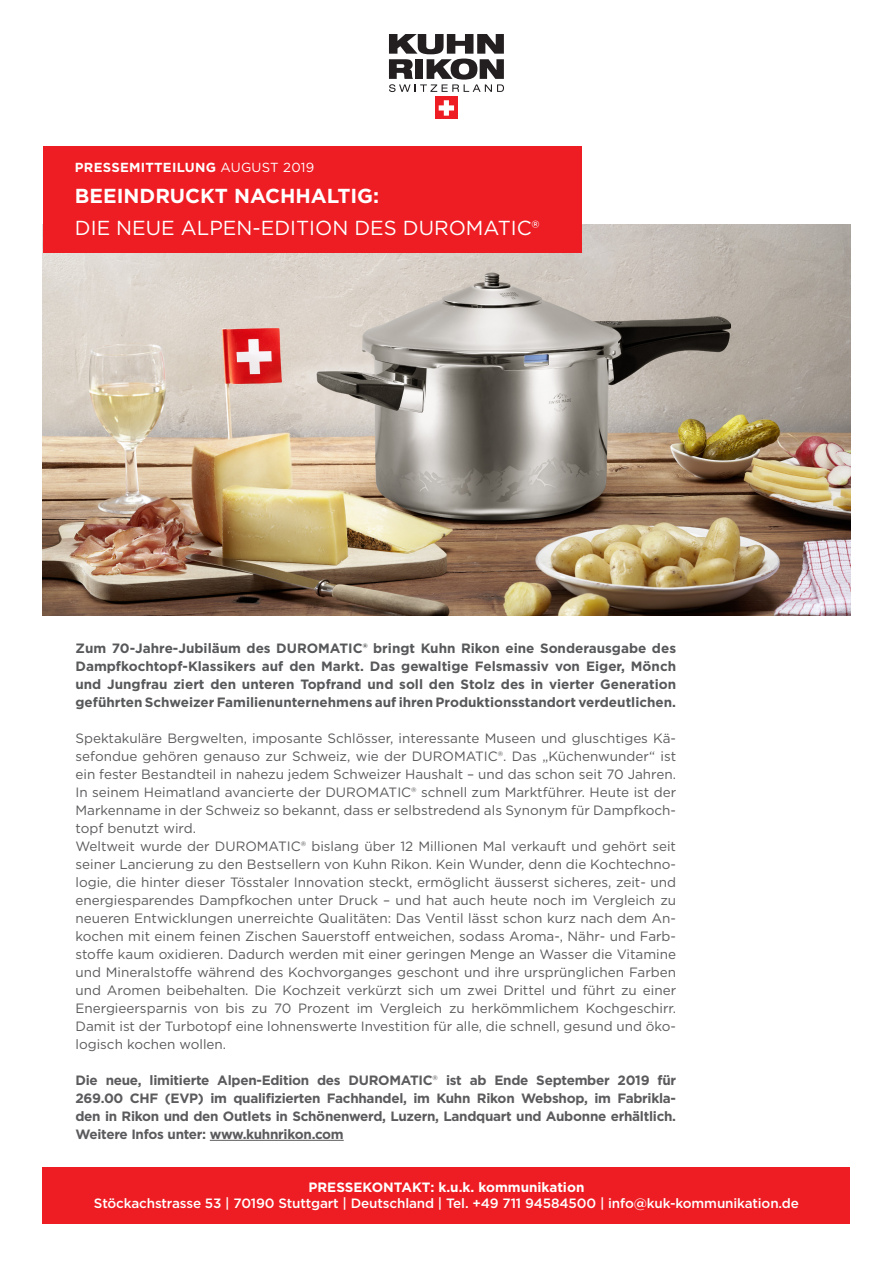
<style>
.page{position:relative;width:893px;height:1263px;background:#fff}
.page>*{position:absolute;margin:0;border:0;box-sizing:border-box;transform-origin:0 0}
.B_50pt{font:20.25px/31.5px "Gotham";color:#fff}
.t1{font:13.5px/18px "Gotham";color:#5b5b5e;text-align:justify}
.B1_14pt{font:700 13.5px/18px "Gotham";color:#57585a;text-align:justify}
.t2{font:700 13.5px/18px "Gotham";letter-spacing:-.02em;color:#5b5b5e;text-align:justify}
.t3{font:500 13.5px "Gotham";letter-spacing:-.01em;color:#fff}
.t4{font:700 13.5px "Gotham";color:#fff}
.B2_11pt{font:700 13.2px "Gotham";letter-spacing:.02em;color:#fff}
.s1{font-weight:400}
.s2{font-weight:700}
</style>
<div class="page">
<img style="left:43px;top:225px;width:807px;height:390px">
<div style="left:435px;top:97px;width:22px;height:22px;background:#ee1d23"></div>
<svg style="left:439px;top:100px;width:15px;height:16px"></svg>
<svg style="left:389px;top:34px;width:115px;height:58px"></svg>
<div style="left:43px;top:1167px;width:807px;height:56px;background:#ee1d23"></div>
<hr style="left:210px;top:1140px;width:134px;height:1px;background:#5b5b5e">
<div style="left:43px;top:146px;width:538px;height:106px;background:#ee1d23"></div>
<p class="B2_11pt" style="left:75px;top:158px;width:241px">PRESSEMITTEILUNG <span class="s1">AUGUST 2019</span></p>
<p class="B_50pt" style="left:75px;top:180px;width:466px"><span class="s2">BEEINDRUCKT NACHHALTIG:<br></span>DIE NEUE ALPEN-EDITION DES DUROMATIC®</p>
<p class="B1_14pt" style="left:75px;top:639px;width:602px">Zum 70-Jahre-Jubiläum des DUROMATIC® bringt Kuhn Rikon eine Sonderausgabe des Dampfkochtopf-Klassikers auf den Markt. Das gewaltige Felsmassiv von Eiger, Mönch und Jungfrau ziert den unteren Topfrand und soll den Stolz des in vierter Generation geführten Schweizer Familienunternehmens auf ihren Produktionsstandort verdeutlichen.</p>
<p class="t1" style="left:75px;top:729px;width:602px">Spektakuläre Bergwelten, imposante Schlösser, interessante Museen und gluschtiges Kä&shy;sefondue gehören genauso zur Schweiz, wie der DUROMATIC®. Das „Küchenwunder“ ist ein fester Bestandteil in nahezu jedem Schweizer Haushalt – und das schon seit 70 Jahren.<br>In seinem Heimatland avancierte der DUROMATIC® schnell zum Marktführer. Heute ist der Markenname in der Schweiz so bekannt, dass er selbstredend als Synonym für Dampfkoch&shy;topf benutzt wird.</p>
<p class="t1" style="left:75px;top:837px;width:602px">Weltweit wurde der DUROMATIC® bislang über 12 Millionen Mal verkauft und gehört seit seiner Lancierung zu den Bestsellern von Kuhn Rikon. Kein Wunder, denn die Kochtechno&shy;logie, die hinter dieser Tösstaler Innovation steckt, ermöglicht äusserst sicheres, zeit- und energiesparendes Dampfkochen unter Druck – und hat auch heute noch im Vergleich zu neueren Entwicklungen unerreichte Qualitäten: Das Ventil lässt schon kurz nach dem An&shy;kochen mit einem feinen Zischen Sauerstoff entweichen, sodass Aroma-, Nähr- und Farb&shy;stoffe kaum oxidieren. Dadurch werden mit einer geringen Menge an Wasser die Vitamine und Mineralstoffe während des Kochvorganges geschont und ihre ursprünglichen Farben und Aromen beibehalten. Die Kochzeit verkürzt sich um zwei Drittel und führt zu einer Energieersparnis von bis zu 70 Prozent im Vergleich zu herkömmlichem Kochgeschirr.<br>Damit ist der Turbotopf eine lohnenswerte Investition für alle, die schnell, gesund und öko&shy;logisch kochen wollen.</p>
<p class="t2" style="left:75px;top:1071px;width:602px">Die neue, limitierte Alpen-Edition des DUROMATIC<span class="s1">®</span> ist ab Ende September 2019 für 269.00 CHF (EVP) im qualifizierten Fachhandel, im Kuhn Rikon Webshop, im Fabrikla&shy;den in Rikon und den Outlets in Schönenwerd, Luzern, Landquart und Aubonne erhältlich.<br>Weitere Infos unter: www.kuhnrikon.com</p>
<p class="t4" style="left:309px;top:1178px;width:277px">PRESSEKONTAKT: k.u.k. kommunikation</p>
<p class="t3" style="left:94px;top:1195px;width:707px">Stöckachstrasse 53 | 70190 Stuttgart | Deutschland | Tel. +49 711 94584500 | info@kuk-kommunikation.de</p>
</div>
